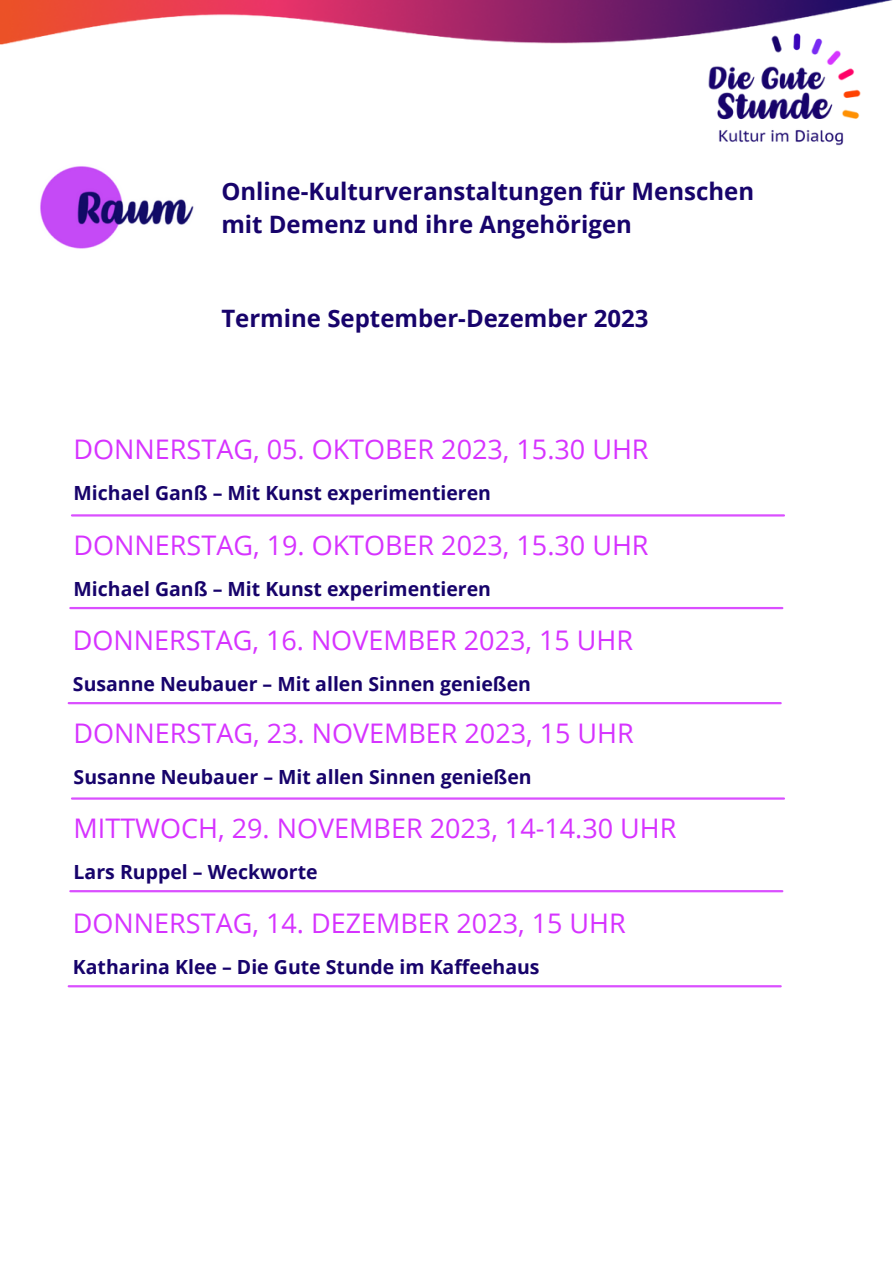
<style>
.page{position:relative;width:893px;height:1264px;background:#fff}
.page>*{position:absolute;margin:0;border:0;box-sizing:border-box;transform-origin:0 0}
.t1{font:27px "Open Sans";color:#d633ff}
.t2{font:700 24px "Open Sans";color:#17036b}
.t3{font:700 19.5px "Open Sans";color:#17036b}
</style>
<div class="page">
<hr style="left:72px;top:514px;width:711px;height:2px;background:#da4fff">
<hr style="left:70px;top:607px;width:712px;height:2px;background:#da4fff">
<hr style="left:69px;top:702px;width:711px;height:2px;background:#da4fff">
<img style="left:40px;top:166px;width:154px;height:83px">
<img style="left:0;top:0;width:892px;height:44px">
<img style="left:676px;top:2px;width:216px;height:144px">
<hr style="left:72px;top:797px;width:711px;height:2px;background:#da4fff">
<hr style="left:70px;top:890px;width:712px;height:2px;background:#da4fff">
<hr style="left:69px;top:985px;width:711px;height:2px;background:#da4fff">
<p class="t2" style="left:221px;top:175px;width:534px">Online-Kulturveranstaltungen für Menschen</p>
<p class="t2" style="left:221px;top:207px;width:412px">mit Demenz und ihre Angehörigen</p>
<p class="t2" style="left:221px;top:301px;width:429px">Termine September-Dezember 2023</p>
<p class="t1" style="left:74px;top:430px;width:576px">DONNERSTAG, 05. OKTOBER 2023, 15.30 UHR</p>
<p class="t3" style="left:74px;top:479px;width:419px">Michael Ganß – Mit Kunst experimentieren</p>
<p class="t1" style="left:74px;top:525px;width:576px">DONNERSTAG, 19. OKTOBER 2023, 15.30 UHR</p>
<p class="t3" style="left:74px;top:575px;width:419px">Michael Ganß – Mit Kunst experimentieren</p>
<p class="t1" style="left:73px;top:621px;width:561px">DONNERSTAG, 16. NOVEMBER 2023, 15 UHR</p>
<p class="t3" style="left:73px;top:670px;width:459px">Susanne Neubauer – Mit allen Sinnen genießen</p>
<p class="t1" style="left:74px;top:713px;width:561px">DONNERSTAG, 23. NOVEMBER 2023, 15 UHR</p>
<p class="t3" style="left:74px;top:762px;width:459px">Susanne Neubauer – Mit allen Sinnen genießen</p>
<p class="t1" style="left:74px;top:808px;width:604px">MITTWOCH, 29. NOVEMBER 2023, 14-14.30 UHR</p>
<p class="t3" style="left:74px;top:858px;width:245px">Lars Ruppel – Weckworte</p>
<p class="t1" style="left:73px;top:904px;width:554px">DONNERSTAG, 14. DEZEMBER 2023, 15 UHR</p>
<p class="t3" style="left:73px;top:953px;width:468px">Katharina Klee – Die Gute Stunde im Kaffeehaus</p>
</div>
